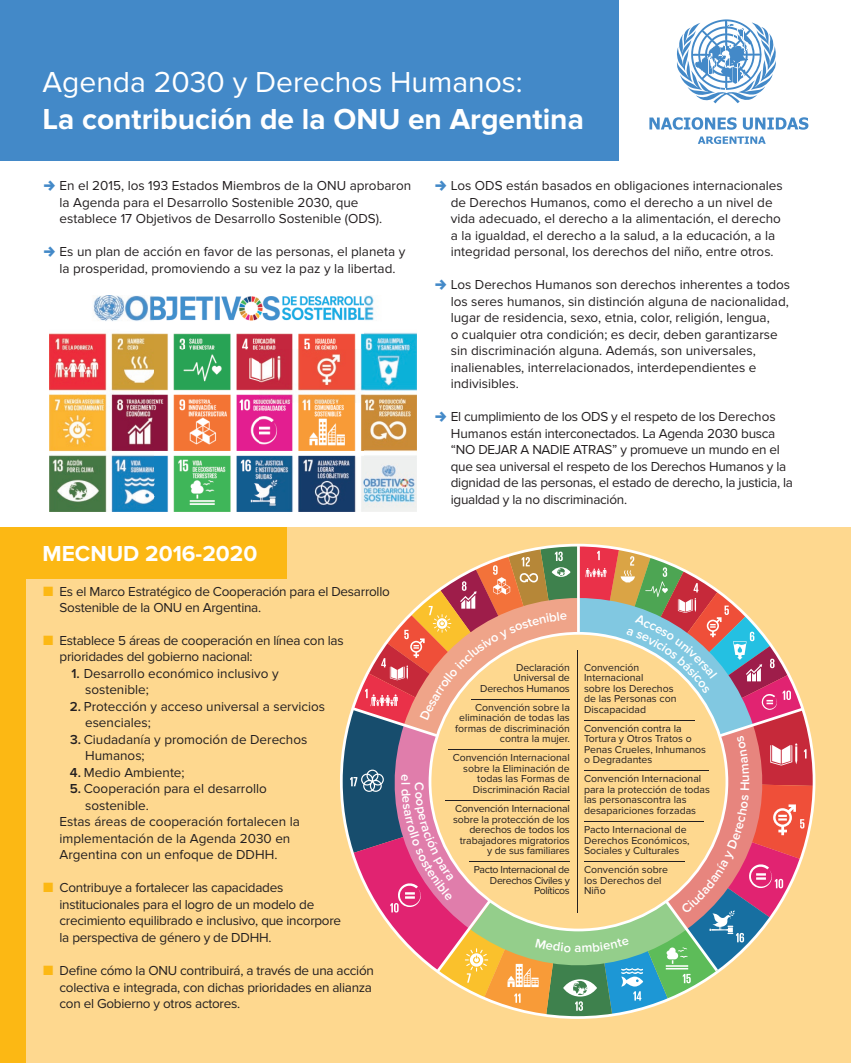
<style>
.page{position:relative;width:851px;height:1063px;background:#fff}
.page>*{position:absolute;margin:0;border:0;box-sizing:border-box;transform-origin:0 0}
.t1{font:700 30px "Proxima Nova";color:#fff}
.t2{font:30px "Proxima Nova";color:#fff}
.t3{font:700 22.5px "Proxima Nova";color:#fff}
.t4{font:13.5px/16.5px "Proxima Nova";color:#231f20}
.t5{font:13.5px/16.5px "Proxima Nova";letter-spacing:-.02em;color:#231f20}
.t6{font:600 13.05px "Proxima Nova";color:#fff}
.t7{font:10.5px/10.5px "Proxima Nova";color:#231f20}
.t8{font:10.5px/10.5px "Proxima Nova";letter-spacing:-.03em;color:#231f20;text-align:right}
.s1{color:#4389c8}
.s2{color:#fcb814}
.s3{font-weight:600}
</style>
<div class="page">
<div style="left:0;top:527px;width:850px;height:536px;background:#fed88f"></div>
<div style="left:10px;top:527px;width:276px;height:51px;background:#fcb814"></div>
<div style="left:0;top:0;width:618px;height:161px;background:#4389c8"></div>
<div style="left:0;top:527px;width:26px;height:536px;background:#fcb814"></div>
<img style="left:50px;top:296px;width:366px;height:215px">
<svg style="left:677px;top:19px;width:99px;height:84px"></svg>
<svg style="left:649px;top:117px;width:87px;height:13px"></svg>
<svg style="left:742px;top:117px;width:66px;height:13px"></svg>
<svg style="left:698px;top:136px;width:67px;height:8px"></svg>
<svg style="left:341px;top:545px;width:473px;height:472px"></svg>
<h1 class="t2" style="left:43px;top:65px;width:481px">Agenda 2030 y Derechos Humanos:</h1>
<h1 class="t1" style="left:43px;top:102px;width:543px">La contribución de la ONU en Argentina</h1>
<p class="t4" style="left:60px;top:178px;width:353px;text-indent:-17px"><span class="s1">➔</span> En el 2015, los 193 Estados Miembros de la ONU aprobaron la Agenda para el Desarrollo Sostenible 2030, que establece 17 Objetivos de Desarrollo Sostenible (ODS).</p>
<p class="t4" style="left:43px;top:244px;width:364px;text-align:center"><span class="s1">➔</span> Es un plan de acción en favor de las personas, el planeta y la prosperidad, promoviendo a su vez la paz y la libertad.</p>
<h2 class="t3" style="left:43px;top:541px;width:216px">MECNUD 2016-2020</h2>
<p class="t5" style="left:60px;top:583px;width:332px;text-indent:-17px"><span class="s2">■</span> Es el Marco Estratégico de Cooperación para el Desarrollo<br>Sostenible de la ONU en Argentina.</p>
<p class="t5" style="left:60px;top:632px;width:285px;text-indent:-17px"><span class="s2">■</span> Establece 5 áreas de cooperación en línea con las prioridades del gobierno nacional:</p>
<p class="t4" style="left:85px;top:665px;width:195px;text-indent:-14px"><span class="s3">1.</span> Desarrollo económico inclusivo y sostenible;</p>
<p class="t4" style="left:85px;top:698px;width:241px;text-indent:-15px"><span class="s3">2.</span> Protección y acceso universal a servicios esenciales;</p>
<p class="t4" style="left:85px;top:731px;width:224px;text-indent:-15px"><span class="s3">3.</span> Ciudadanía y promoción de Derechos<br>Humanos;</p>
<p class="t4" style="left:70px;top:764px;width:116px"><span class="s3">4.</span> Medio Ambiente;</p>
<p class="t4" style="left:70px;top:781px;width:198px"><span class="s3">5.</span> Cooperación para el desarrollo</p>
<p class="t4" style="left:85px;top:797px;width:65px">sostenible.</p>
<p class="t4" style="left:60px;top:814px;width:242px">Estas áreas de cooperación fortalecen la</p>
<p class="t4" style="left:60px;top:830px;width:232px">implementación de la Agenda 2030 en</p>
<p class="t4" style="left:60px;top:847px;width:219px">Argentina con un enfoque de DDHH.</p>
<p class="t5" style="left:60px;top:880px;width:283px;text-indent:-17px"><span class="s2">■</span> Contribuye a fortalecer las capacidades institucionales para el logro de un modelo de crecimiento equilibrado e inclusivo, que incorpore la perspectiva de género y de DDHH.</p>
<p class="t5" style="left:60px;top:962px;width:316px;text-indent:-17px"><span class="s2">■</span> Define cómo la ONU contribuirá, a través de una acción colectiva e integrada, con dichas prioridades en alianza con el Gobierno y otros actores.</p>
<p class="t4" style="left:450px;top:178px;width:333px;text-indent:-17px"><span class="s1">➔</span> Los ODS están basados en obligaciones internacionales de Derechos Humanos, como el derecho a un nivel de vida adecuado, el derecho a la alimentación, el derecho a la igualdad, el derecho a la salud, a la educación, a la integridad personal, los derechos del niño, entre otros.</p>
<p class="t4" style="left:450px;top:277px;width:341px;text-indent:-17px"><span class="s1">➔</span> Los Derechos Humanos son derechos inherentes a todos los seres humanos, sin distinción alguna de nacionalidad, lugar de residencia, sexo, etnia, color, religión, lengua,<br>o cualquier otra condición; es decir, deben garantizarse sin discriminación alguna. Además, son universales, inalienables, interrelacionados, interdependientes e indivisibles.</p>
<p class="t5" style="left:450px;top:409px;width:343px;text-indent:-17px"><span class="s1">➔</span> El cumplimiento de los ODS y el respeto de los Derechos Humanos están interconectados. La Agenda 2030 busca “NO DEJAR A NADIE ATRAS” y promueve un mundo en el que sea universal el respeto de los Derechos Humanos y la dignidad de las personas, el estado de derecho, la justicia, la igualdad y la no discriminación.</p>
<p class="t7" style="left:480px;top:662px;width:91px;text-align:right">Declaración<br>Universal de<br>Derechos Humanos</p>
<p class="t7" style="left:455px;top:702px;width:116px;text-align:right">Convención sobre la eliminación de todas las formas de discriminación contra la mujer.</p>
<p class="t7" style="left:452px;top:753px;width:119px;text-align:right">Convención Internacional sobre la Eliminación de todas las Formas de<br>Discriminación Racial</p>
<p class="t7" style="left:453px;top:803px;width:118px;text-align:right">Convención Internacional sobre la protección de los derechos de todos los trabajadores migratorios y de sus familiares</p>
<p class="t8" style="left:474px;top:864px;width:97px">Pacto Internacional de<br>Derechos Civiles y<br>Políticos</p>
<p class="t7" style="left:584px;top:662px;width:94px">Convención<br>Internacional<br>sobre los Derechos de las Personas con<br>Discapacidad</p>
<p class="t7" style="left:584px;top:723px;width:123px">Convención contra la<br>Tortura y Otros Tratos o<br>Penas Crueles, Inhumanos o Degradantes</p>
<p class="t7" style="left:584px;top:774px;width:127px">Convención Internacional para la protección de todas las personascontra las desapariciones forzadas</p>
<p class="t7" style="left:584px;top:824px;width:107px">Pacto Internacional de<br>Derechos Económicos,<br>Sociales y Culturales</p>
<p class="t7" style="left:584px;top:864px;width:86px">Convención sobre los Derechos del<br>Niño</p>
<p class="t6" style="left:574px;top:940px;width:8px">a</p>
</div>
